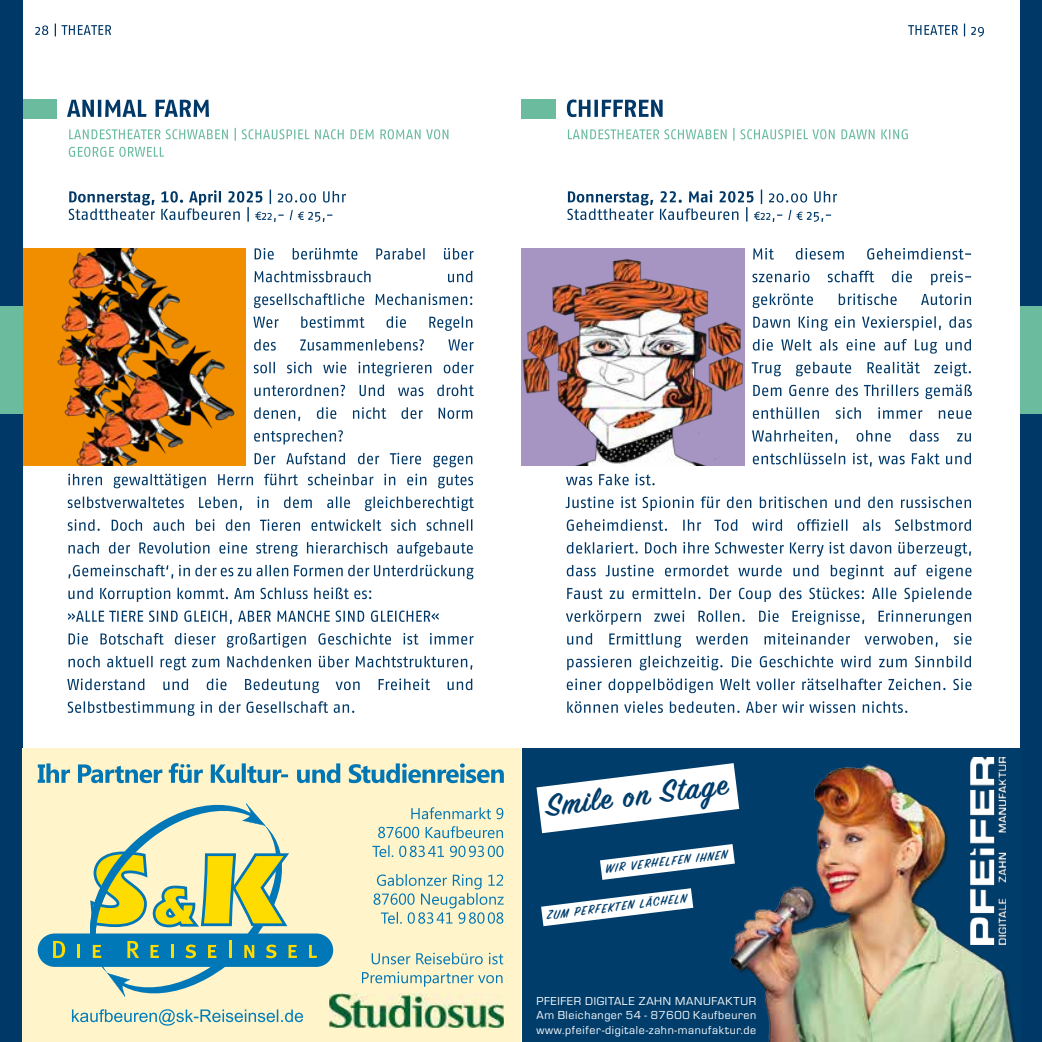
<style>
.page{position:relative;width:1042px;height:1042px;background:#fff}
.page>*{position:absolute;margin:0;border:0;box-sizing:border-box;transform-origin:0 0}
.t1{font:600 34.65px "Sign Painter House Script";color:#003d6b}
.t2{font:600 13.83px "Sign Painter House Script";color:#003d6b}
.t3{font:12.08px/14.3px "Eurostile";letter-spacing:.055em;color:#fff;text-align:justify}
</style>
<div class="page">
<div style="left:22px;top:99px;width:35px;height:20px;background:#6bbc9f"></div>
<svg style="left:908px;top:24px;width:76px;height:13px"></svg>
<div style="left:22px;top:248px;width:224px;height:217px;background:#f18e00"></div>
<img style="left:57px;top:248px;width:178px;height:217px">
<svg style="left:69px;top:147px;width:95px;height:10px"></svg>
<svg style="left:69px;top:128px;width:379px;height:13px"></svg>
<svg style="left:67px;top:100px;width:142px;height:17px"></svg>
<svg style="left:69px;top:190px;width:277px;height:32px"></svg>
<svg style="left:68px;top:701px;width:286px;height:15px"></svg>
<svg style="left:67px;top:678px;width:405px;height:15px"></svg>
<svg style="left:69px;top:656px;width:403px;height:14px"></svg>
<svg style="left:69px;top:633px;width:404px;height:14px"></svg>
<svg style="left:68px;top:610px;width:370px;height:14px"></svg>
<svg style="left:68px;top:587px;width:303px;height:15px"></svg>
<svg style="left:69px;top:565px;width:404px;height:14px"></svg>
<svg style="left:69px;top:542px;width:404px;height:14px"></svg>
<svg style="left:68px;top:519px;width:404px;height:12px"></svg>
<svg style="left:68px;top:496px;width:406px;height:15px"></svg>
<svg style="left:68px;top:474px;width:405px;height:14px"></svg>
<svg style="left:255px;top:453px;width:217px;height:14px"></svg>
<svg style="left:254px;top:430px;width:89px;height:14px"></svg>
<svg style="left:254px;top:407px;width:218px;height:14px"></svg>
<svg style="left:254px;top:385px;width:220px;height:11px"></svg>
<svg style="left:254px;top:362px;width:219px;height:14px"></svg>
<svg style="left:254px;top:339px;width:219px;height:12px"></svg>
<svg style="left:253px;top:316px;width:219px;height:15px"></svg>
<svg style="left:254px;top:293px;width:218px;height:15px"></svg>
<svg style="left:254px;top:271px;width:218px;height:11px"></svg>
<svg style="left:255px;top:248px;width:218px;height:12px"></svg>
<div style="left:1021px;top:0;width:21px;height:198px;background:#003867"></div>
<div style="left:1021px;top:843px;width:21px;height:199px;background:#003867"></div>
<div style="left:1021px;top:306px;width:21px;height:108px;background:#6bbc9f"></div>
<div style="left:1021px;top:414px;width:21px;height:108px;background:#003867"></div>
<div style="left:1021px;top:522px;width:21px;height:108px;background:#003867"></div>
<div style="left:1021px;top:737px;width:21px;height:108px;background:#003867"></div>
<div style="left:1021px;top:198px;width:21px;height:108px;background:#003867"></div>
<div style="left:1021px;top:629px;width:21px;height:108px;background:#003867"></div>
<div style="left:0;top:0;width:22px;height:198px;background:#003867"></div>
<div style="left:0;top:843px;width:22px;height:199px;background:#003867"></div>
<div style="left:0;top:306px;width:22px;height:108px;background:#6bbc9f"></div>
<div style="left:0;top:414px;width:22px;height:108px;background:#003867"></div>
<div style="left:0;top:522px;width:22px;height:108px;background:#003867"></div>
<div style="left:0;top:737px;width:22px;height:108px;background:#003867"></div>
<div style="left:0;top:198px;width:22px;height:108px;background:#003867"></div>
<div style="left:0;top:629px;width:22px;height:108px;background:#003867"></div>
<svg style="left:35px;top:24px;width:76px;height:12px"></svg>
<div style="left:521px;top:99px;width:35px;height:20px;background:#6bbc9f"></div>
<img style="left:521px;top:248px;width:223px;height:217px">
<svg style="left:568px;top:128px;width:340px;height:13px"></svg>
<svg style="left:567px;top:99px;width:95px;height:18px"></svg>
<svg style="left:567px;top:190px;width:270px;height:32px"></svg>
<svg style="left:567px;top:701px;width:340px;height:12px"></svg>
<svg style="left:567px;top:678px;width:404px;height:15px"></svg>
<svg style="left:567px;top:656px;width:404px;height:14px"></svg>
<svg style="left:567px;top:633px;width:404px;height:14px"></svg>
<svg style="left:566px;top:610px;width:405px;height:15px"></svg>
<svg style="left:567px;top:587px;width:404px;height:15px"></svg>
<svg style="left:567px;top:565px;width:404px;height:14px"></svg>
<svg style="left:567px;top:542px;width:404px;height:14px"></svg>
<svg style="left:567px;top:519px;width:404px;height:12px"></svg>
<svg style="left:566px;top:496px;width:405px;height:15px"></svg>
<svg style="left:566px;top:474px;width:88px;height:11px"></svg>
<svg style="left:753px;top:453px;width:218px;height:13px"></svg>
<svg style="left:752px;top:430px;width:219px;height:14px"></svg>
<svg style="left:753px;top:407px;width:218px;height:12px"></svg>
<svg style="left:753px;top:384px;width:219px;height:15px"></svg>
<svg style="left:752px;top:362px;width:219px;height:14px"></svg>
<svg style="left:753px;top:339px;width:218px;height:15px"></svg>
<svg style="left:753px;top:316px;width:218px;height:15px"></svg>
<svg style="left:752px;top:293px;width:219px;height:15px"></svg>
<svg style="left:752px;top:271px;width:219px;height:14px"></svg>
<svg style="left:753px;top:248px;width:218px;height:12px"></svg>
<div style="left:22px;top:748px;width:499px;height:294px;background:#fff4ca"></div>
<svg style="left:38px;top:803px;width:295px;height:194px"></svg>
<svg style="left:38px;top:763px;width:466px;height:20px"></svg>
<svg style="left:373px;top:874px;width:131px;height:49px"></svg>
<svg style="left:372px;top:845px;width:131px;height:12px"></svg>
<svg style="left:378px;top:826px;width:125px;height:12px"></svg>
<svg style="left:411px;top:807px;width:92px;height:12px"></svg>
<svg style="left:362px;top:971px;width:140px;height:16px"></svg>
<svg style="left:372px;top:952px;width:131px;height:12px"></svg>
<img style="left:329px;top:993px;width:175px;height:35px">
<div style="left:522px;top:748px;width:499px;height:294px;background:#003d6b"></div>
<img style="left:542px;top:757px;width:474px;height:285px">
<img style="left:971px;top:758px;width:34px;height:186px">
<svg style="left:536px;top:763px;width:203px;height:70px"></svg>
<svg style="left:600px;top:844px;width:135px;height:36px"></svg>
<svg style="left:541px;top:888px;width:152px;height:38px"></svg>
<svg style="left:72px;top:1009px;width:231px;height:16px"></svg>
<h1 class="t1" style="left:543px;top:785px;width:184px;rotate:-7deg">Smile on Stage</h1>
<p class="t2" style="left:604px;top:860px;width:124px;rotate:-7deg">WIR VERHELFEN IHNEN</p>
<p class="t2" style="left:545px;top:907px;width:143px;rotate:-7deg">ZUM PERFEKTEN LÄCHELN</p>
<p class="t3" style="left:536px;top:993px;width:221px">PFEIFER DIGITALE ZAHN MANUFAKTUR Am Bleichanger 54 - 87600 Kaufbeuren www.pfeifer-digitale-zahn-manufaktur.de</p>
</div>
